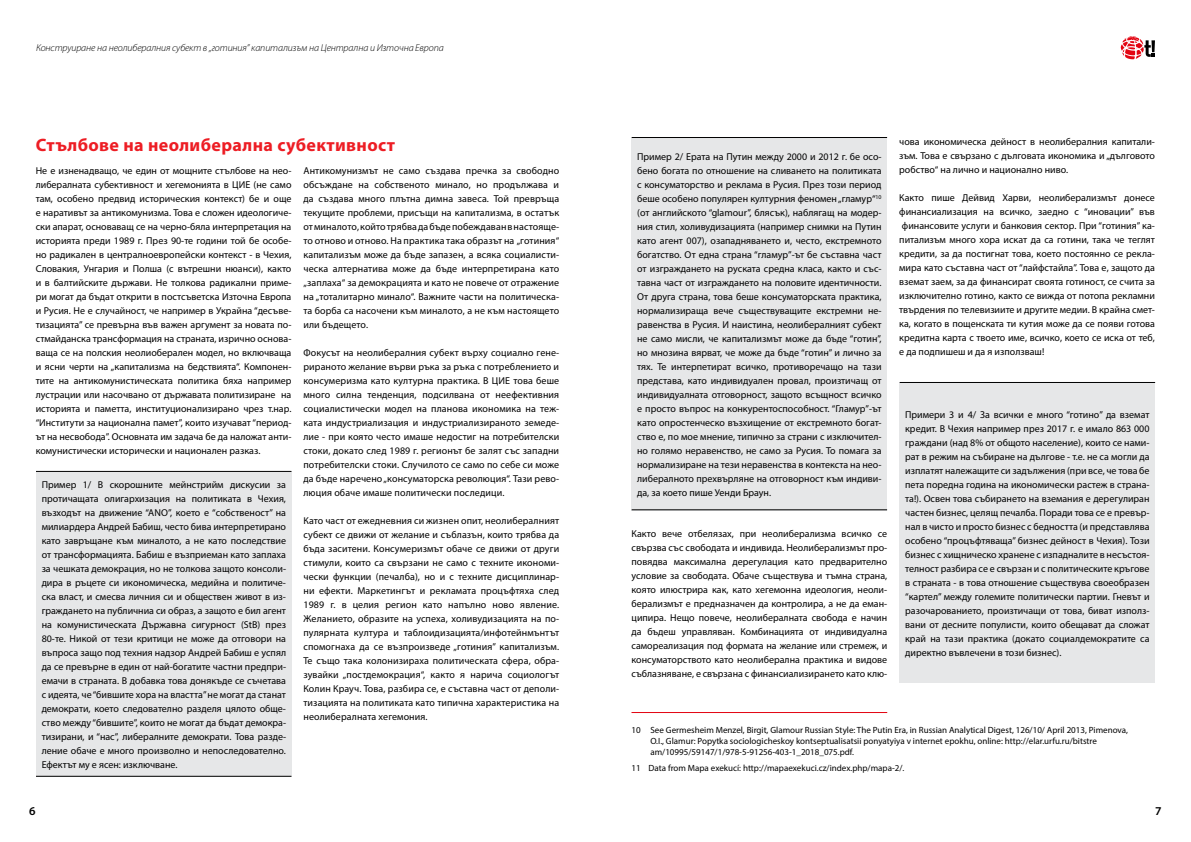
<style>
.page{position:relative;width:1191px;height:842px;background:#fff}
.page>*{position:absolute;margin:0;border:0;box-sizing:border-box;transform-origin:0 0}
.t1{font:700 18px "Myriad Pro";letter-spacing:.02em;color:#ed1d24}
.t2{font:600 12.1px "Myriad Pro";color:#000}
.t3{font:10px/14px "Myriad Pro";color:#000;text-align:justify}
.t4{font:italic 300 10px "Myriad Pro";letter-spacing:-.01em;color:#000}
.t5{font:9px/10.8px "Myriad Pro";color:#000}
</style>
<div class="page">
<svg style="left:1120px;top:36px;width:35px;height:23px"></svg>
<hr style="left:631px;top:712px;width:256px;height:1px;background:#e30512">
<div style="left:36px;top:471px;width:256px;height:306px;background:#e6e7e8"></div>
<hr style="left:36px;top:471px;width:255px;height:1px;background:#000">
<div style="left:631px;top:138px;width:256px;height:372px;background:#e6e7e8"></div>
<hr style="left:631px;top:137px;width:256px;height:1px;background:#000">
<hr style="left:631px;top:510px;width:256px;height:1px;background:#000">
<div style="left:899px;top:383px;width:256px;height:300px;background:#e6e7e8"></div>
<hr style="left:899px;top:382px;width:256px;height:1px;background:#000">
<hr style="left:36px;top:776px;width:255px;height:1px;background:#000">
<p class="t4" style="left:36px;top:42px;width:409px">Конструиране на неолибералния субект в „готиния” капитализъм на Централна и Източна Европа</p>
<h1 class="t1" style="left:36px;top:133px;width:361px">Стълбове на неолиберална субективност</h1>
<p class="t3" style="left:36px;top:163px;width:257px">Не е изненадващо, че един от мощните стълбове на нео&shy;либералната субективност и хегемонията в ЦИЕ (не само там, особено предвид историческия контекст) бе и още е наративът за антикомунизма. Това е сложен идеологиче&shy;ски апарат, основаващ се на черно-бяла интерпретация на историята преди 1989 г. През 90-те години той бе особе&shy;но радикален в централноевропейски контекст - в Чехия, Словакия, Унгария и Полша (с вътрешни нюанси), както и в балтийските държави. Не толкова радикални приме&shy;ри могат да бъдат открити в постсъветска Източна Европа и Русия. Не е случайност, че например в Украйна “десъве&shy;тизацията” се превърна във важен аргумент за новата по&shy;стмайданска трансформация на страната, изрично основа&shy;ваща се на полския неолиоберален модел, но включваща и ясни черти на „капитализма на бедствията“. Компонен&shy;тите на антикомунистическата политика бяха например лустрации или насочвано от държавата политизиране на историята и паметта, институционализирано чрез т.нар. “Институти за национална памет”, които изучават “период&shy;ът на несвобода”. Основната им задача бе да наложат анти&shy;комунистически исторически и национален разказ.</p>
<p class="t3" style="left:303px;top:163px;width:257px">Антикомунизмът не само създава пречка за свободно обсъждане на собственото минало, но продължава и да създава много плътна димна завеса. Той превръща текущите проблеми, присъщи на капитализма, в остатък от миналото, който трябва да бъде побеждаван в настояще&shy;то отново и отново. На практика така образът на „готиния“ капитализъм може да бъде запазен, а всяка социалисти&shy;ческа алтернатива може да бъде интерпретирана като „заплаха“ за демокрацията и като не повече от отражение на „тоталитарно минало“. Важните части на политическа&shy;та борба са насочени към миналото, а не към настоящето или бъдещето.</p>
<p class="t3" style="left:303px;top:345px;width:257px">Фокусът на неолибералния субект върху социално гене&shy;рираното желание върви ръка за ръка с потреблението и консумеризма като културна практика. В ЦИЕ това беше много силна тенденция, подсилвана от неефективния социалистически модел на планова икономика на теж&shy;ката индустриализация и индустриализираното земеде&shy;лие - при която често имаше недостиг на потребителски стоки, докато след 1989 г. регионът бе залят със западни потребителски стоки. Случилото се само по себе си може да бъде наречено „консуматорска революция“. Тази рево&shy;люция обаче имаше политически последици.</p>
<p class="t3" style="left:303px;top:513px;width:257px">Като част от ежедневния си жизнен опит, неолибералният субект се движи от желание и съблазън, които трябва да бъда заситени. Консумеризмът обаче се движи от други стимули, които са свързани не само с техните икономи&shy;чески функции (печалба), но и с техните дисциплинар&shy;ни ефекти. Маркетингът и рекламата процъфтяха след 1989 г. в целия регион като напълно ново явление.<br>Желанието, образите на успеха, холивудизацията на по&shy;пулярната култура и таблоидизацията/инфотейнмънтът спомогнаха да се възпроизведе „готиния” капитализъм.<br>Те също така колонизираха политическата сфера, обра&shy;зувайки „постдемокрация“, както я нарича социологът Колин Крауч. Това, разбира се, е съставна част от деполи&shy;тизацията на политиката като типична характеристика на неолибералната хегемония.</p>
<p class="t3" style="left:42px;top:477px;width:246px">Пример 1/ В скорошните мейнстрийм дискусии за протичащата олигархизация на политиката в Чехия, възходът на движение “ANO”, което е “собственост” на милиардера Андрей Бабиш, често бива интерпретирано като завръщане към миналото, а не като последствие от трансформацията. Бабиш е възприеман като заплаха за чешката демокрация, но не толкова защото консоли&shy;дира в ръцете си икономическа, медийна и политиче&shy;ска власт, и смесва личния си и обществен живот в из&shy;граждането на публичниа си образ, а защото е бил агент на комунистическата Държавна сигурност (StB) през 80-те. Никой от тези критици не може да отговори на въпроса защо под техния надзор Андрей Бабиш е успял да се превърне в един от най-богатите частни предпри&shy;емачи в страната. В добавка това донякъде се съчетава с идеята, че “бившите хора на властта” не могат да станат демократи, което следователно разделя цялото обще&shy;ство между “бившите”, които не могат да бъдат демокра&shy;тизирани, и “нас”, либералните демократи. Това разде&shy;ление обаче е много произволно и непоследователно.<br>Ефектът му е ясен: изключване.</p>
<p class="t3" style="left:637px;top:149px;width:246px">Пример 2/ Ерата на Путин между 2000 и 2012 г. бе осо&shy;бено богата по отношение на сливането на политиката с консуматорство и реклама в Русия. През този период беше особено популярен културния феномен „гламур“<sup>10 </sup>(от английското “glamour”, блясък), наблягащ на модер&shy;ния стил, холивудизацията (например снимки на Путин като агент 007), озападняването и, често, екстремното богатство. От една страна “гламур”-ът бе съставна част от изграждането на руската средна класа, както и със&shy;тавна част от изграждането на половите идентичности.<br>От друга страна, това беше консуматорската практика, нормализираща вече съществуващите екстремни не&shy;равенства в Русия. И наистина, неолибералният субект не само мисли, че капитализмът може да бъде “готин”, но мнозина вярват, че може да бъде “готин” и лично за тях. Те интерпетират всичко, противоречащо на тази представа, като индивидуален провал, произтичащ от индивидуалната отговорност, защото всъщност всичко е просто въпрос на конкурентоспособност. “Гламур”-ът като опростенческо възхищение от екстремното богат&shy;ство е, по мое мнение, типично за страни с изключител&shy;но голямо неравенство, не само за Русия. То помага за нормализиране на тези неравенства в контекста на нео&shy;либералното прехвърляне на отговорност към индиви&shy;да, за което пише Уенди Браун.</p>
<p class="t3" style="left:631px;top:526px;width:257px">Както вече отбелязах, при неолиберализма всичко се свързва със свободата и индивида. Неолиберализмът про&shy;повядва максимална дерегулация като предварително условие за свободата. Обаче съществува и тъмна страна, която илюстрира как, като хегемонна идеология, неоли&shy;берализмът е предназначен да контролира, а не да еман&shy;ципира. Нещо повече, неолибералната свобода е начин да бъдеш управляван. Комбинацията от индивидуална самореализация под формата на желание или стремеж, и консуматорството като неолиберална практика и видове съблазняване, е свързана с финансиализирането като клю-</p>
<p class="t3" style="left:899px;top:134px;width:257px">чова икономическа дейност в неолибералния капитали&shy;зъм. Това е свързано с дълговата икономика и „дълговото робство“ на лично и национално ниво.</p>
<p class="t3" style="left:899px;top:190px;width:257px">Както пише Дейвид Харви, неолиберализмът донесе финансиализация на всичко, заедно с “иновации” във финансовите услуги и банковия сектор. При “готиния” ка&shy;питализъм много хора искат да са готини, така че теглят кредити, за да постигнат това, което постоянно се рекла&shy;мира като съставна част от “лайфстайла”. Това е, защото да вземат заем, за да финансират своята готиност, се счита за изключително готино, както се вижда от потопа рекламни твърдения по телевизиите и другите медии. В крайна смет&shy;ка, когато в пощенската ти кутия може да се появи готова кредитна карта с твоето име, всичко, което се иска от теб, е да подпишеш и да я използваш!</p>
<p class="t3" style="left:905px;top:407px;width:246px">Примери 3 и 4/ За всички е много “готино” да вземат кредит. В Чехия например през 2017 г. е имало 863 000 граждани (над 8% от общото население), които се нами&shy;рат в режим на събиране на дългове - т.е. не са могли да изплатят належащите си задължения (при все, че това бе пета поредна година на икономически растеж в страна&shy;та!). Освен това събирането на вземания е дерегулиран частен бизнес, целящ печалба. Поради това се е превър&shy;нал в чисто и просто бизнес с бедността (и представлява особено “процъфтяваща” бизнес дейност в Чехия). Този бизнес с хищническо хранене с изпадналите в несъстоя&shy;телност разбира се е свързан и с политическите кръгове в страната - в това отношение съществува своеобразен “картел” между големите политически партии. Гневът и разочарованието, произтичащи от това, биват използ&shy;вани от десните популисти, които обещават да сложат край на тази практика (докато социалдемократите са директно въвлечени в този бизнес).</p>
<p class="t5" style="left:650px;top:724px;width:479px;text-indent:-19px">10 See Germesheim Menzel, Birgit, Glamour Russian Style: The Putin Era, in Russian Analytical Digest, 126/10/ April 2013, Pimenova,<br>O.I., Glamur: Popytka sociologicheskoy kontseptualisatsii ponyatyiya v internet epokhu, online: http://elar.urfu.ru/bitstre am/10995/59147/1/978-5-91256-403-1_2018_075.pdf.</p>
<p class="t5" style="left:631px;top:762px;width:274px">11 Data from Mapa exekucí: http://mapaexekuci.cz/index.php/mapa-2/.</p>
<p class="t2" style="left:29px;top:803px;width:8px">6</p>
<p class="t2" style="left:1155px;top:803px;width:8px">7</p>
</div>
